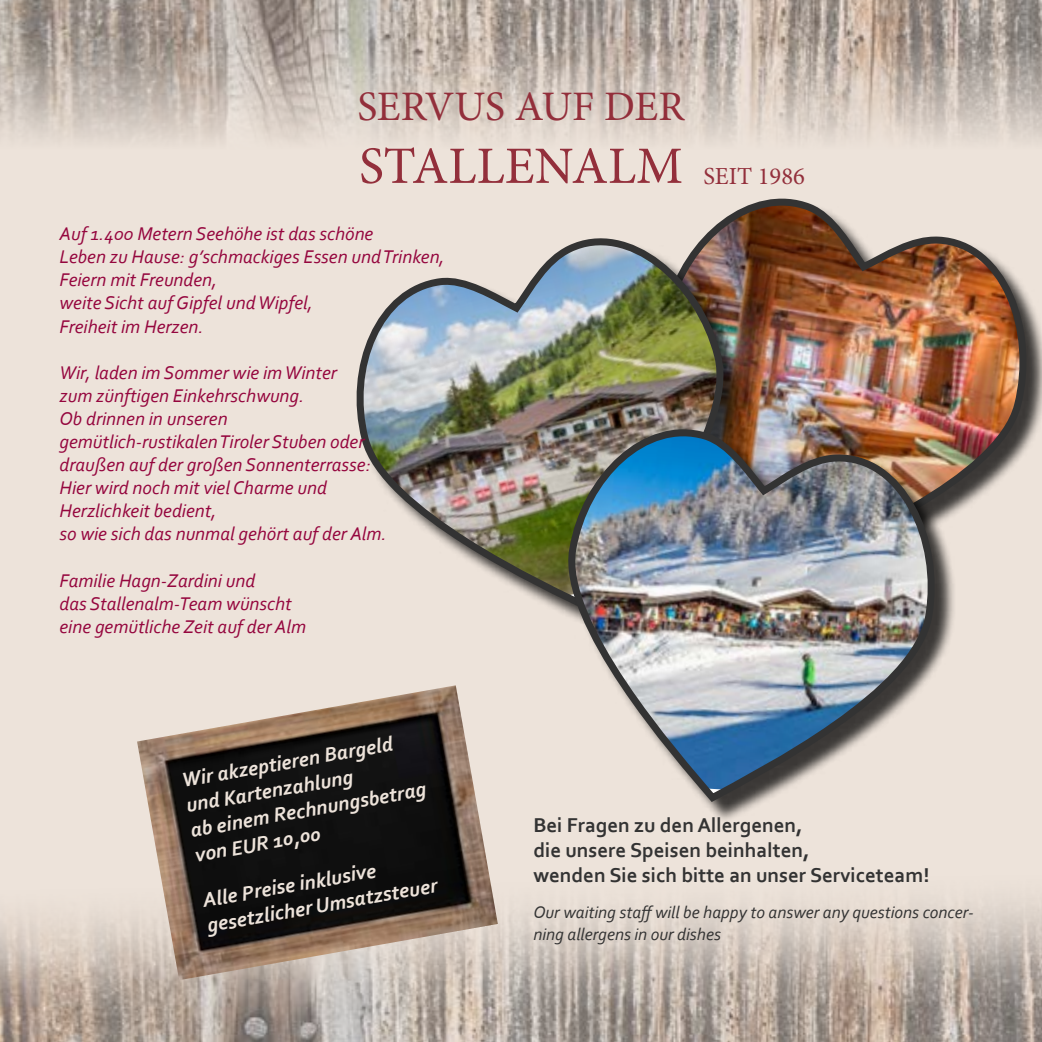
<style>
.page{position:relative;width:1042px;height:1042px;background:#ede3da}
.page>*{position:absolute;margin:0;border:0;box-sizing:border-box;transform-origin:0 0}
.t1{font:52.5px "Minion Pro";color:#932f3b}
.t2{font:42px "Minion Pro";color:#932f3b}
.t3{font:24.5px "Minion Pro";color:#932f3b}
.t4{font:italic 700 21px/25.2px "Corbel";color:#ede3da}
.t5{font:700 21px/25.2px "Corbel";color:#333}
.t6{font:italic 19.25px/23.1px "Corbel";color:#95063e}
.t7{font:italic 17.5px/22.8px "Corbel";color:#333}
</style>
<div class="page">
<img style="left:0;top:0;width:1042px;height:141px">
<img style="left:0;top:902px;width:1042px;height:140px">
<div style="left:665px;top:202px;width:377px;height:392px;background:#000;opacity:.75"></div>
<img style="left:665px;top:198px;width:371px;height:379px">
<div style="left:360px;top:242px;width:385px;height:394px;background:#000;opacity:.75"></div>
<img style="left:356px;top:221px;width:381px;height:397px">
<div style="left:572px;top:432px;width:385px;height:391px;background:#000;opacity:.75"></div>
<img style="left:552px;top:410px;width:389px;height:396px">
<img style="left:137px;top:685px;width:361px;height:295px">
<h2 class="t2" style="left:357px;top:78px;width:328px">SERVUS AUF DER</h2>
<h1 class="t1" style="left:359px;top:131px;width:325px">STALLENALM</h1>
<p class="t6" style="left:60px;top:222px;width:387px">Auf 1.400 Metern Seehöhe ist das schöne<br>Leben zu Hause: g’schmackiges Essen und Trinken,<br>Feiern mit Freunden,<br>weite Sicht auf Gipfel und Wipfel,<br>Freiheit im Herzen.</p>
<p class="t6" style="left:60px;top:360px;width:329px">Wir, laden im Sommer wie im Winter<br>zum zünftigen Einkehrschwung.<br>Ob drinnen in unseren gemütlich-rustikalen Tiroler Stuben oder draußen auf der großen Sonnenterrasse:<br>Hier wird noch mit viel Charme und Herzlichkeit bedient,<br>so wie sich das nunmal gehört auf der Alm.</p>
<p class="t6" style="left:60px;top:568px;width:248px">Familie Hagn-Zardini und<br>das Stallenalm-Team wünscht eine gemütliche Zeit auf der Alm</p>
<p class="t3" style="left:703px;top:160px;width:103px">SEIT 1986</p>
<p class="t4" style="left:180px;top:767px;width:240px;rotate:-10deg">Wir akzeptieren Bargeld und Kartenzahlung<br>ab einem Rechnungsbetrag von EUR 10,00</p>
<p class="t4" style="left:201px;top:887px;width:235px;rotate:-10deg">Alle Preise inklusive gesetzlicher Umsatzsteuer</p>
<p class="t5" style="left:533px;top:812px;width:398px">Bei Fragen zu den Allergenen,<br>die unsere Speisen beinhalten,<br>wenden Sie sich bitte an unser Serviceteam!</p>
<p class="t7" style="left:533px;top:900px;width:442px">Our waiting staff will be happy to answer any questions concer&shy;ning allergens in our dishes</p>
</div>
